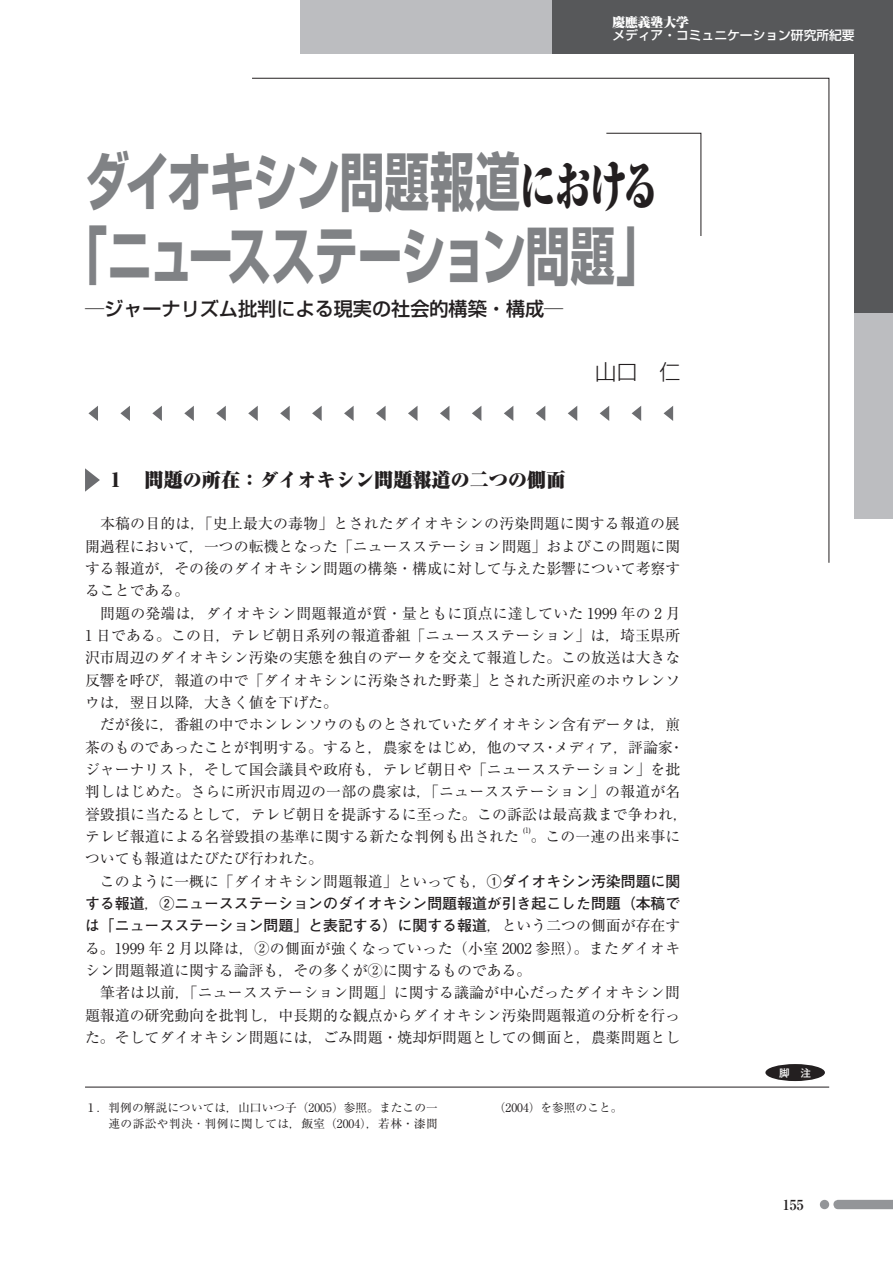
<style>
.page{position:relative;width:893px;height:1263px;background:#fff}
.page>*{position:absolute;margin:0;border:0;box-sizing:border-box;transform-origin:0 0}
.t1{font:700 63.75px "Shin Go Pr 6";letter-spacing:-.04em;color:#808285;scale:.7 1}
.t2{font:300 21.3px "Shin Go Pr 6";color:#231f20}
.サブタイトル{font:500 19.2px "Shin Go Pr 6";color:#231f20}
.見出し_飾り付き{font:900 19.2px "Ryumin Pr 6";color:#231f20}
.ノーマル{font:14.85px/22.4px "Ryumin Pr 6";color:#231f20;text-align:justify}
.t3{font:700 13.8px "Ryumin Pr 6";color:#231f20}
.t4{font:500 12.75px "Shin Go Pr 6";color:#fff}
.t5{font:900 12.75px "Ryumin Pr 6";color:#fff}
.脚注{font:11.7px/15.9px "Ryumin Pr 6";letter-spacing:.01em;color:#231f20;text-align:right}
.t6{font:700 10.65px "Futo Go B101 Pr 5";color:#fff}
.ノーマル-2{font:7.5px "Ryumin Pr 6";color:#231f20}
.s1{font-family:"Ryumin Pr 6";font-weight:900;font-size:53.1px;color:#231f20}
.s2{font-family:"Futo Go B101 Pro";font-weight:700}
</style>
<div class="page">
<div style="left:855px;top:196px;width:38px;height:323px;background:#bcbdc0"></div>
<div style="left:300px;top:0;width:353px;height:53px;background:#bcbdc0"></div>
<div style="left:855px;top:0;width:38px;height:313px;background:#57585a"></div>
<div style="left:553px;top:0;width:340px;height:53px;background:#57585a"></div>
<svg style="left:252px;top:78px;width:577px;height:485px"></svg>
<svg style="left:606px;top:133px;width:95px;height:104px"></svg>
<svg style="left:833px;top:1200px;width:60px;height:9px"></svg>
<div style="left:820px;top:1200px;width:9px;height:9px;background:#939598;border-radius:50%"></div>
<svg style="left:85px;top:468px;width:15px;height:24px"></svg>
<hr style="left:85px;top:1087px;width:744px;height:1px;background:#231f20">
<div style="left:765px;top:1064px;width:60px;height:17px;background:#231f20;border-radius:50%"></div>
<svg style="left:664px;top:406px;width:9px;height:15px"></svg>
<svg style="left:408px;top:406px;width:9px;height:15px"></svg>
<svg style="left:536px;top:406px;width:9px;height:15px"></svg>
<svg style="left:280px;top:406px;width:10px;height:15px"></svg>
<svg style="left:600px;top:406px;width:9px;height:15px"></svg>
<svg style="left:344px;top:406px;width:10px;height:15px"></svg>
<svg style="left:472px;top:406px;width:9px;height:15px"></svg>
<svg style="left:216px;top:406px;width:10px;height:15px"></svg>
<svg style="left:120px;top:406px;width:10px;height:15px"></svg>
<svg style="left:632px;top:406px;width:9px;height:15px"></svg>
<svg style="left:376px;top:406px;width:10px;height:15px"></svg>
<svg style="left:504px;top:406px;width:9px;height:15px"></svg>
<svg style="left:248px;top:406px;width:10px;height:15px"></svg>
<svg style="left:152px;top:406px;width:10px;height:15px"></svg>
<svg style="left:568px;top:406px;width:9px;height:15px"></svg>
<svg style="left:312px;top:406px;width:10px;height:15px"></svg>
<svg style="left:440px;top:406px;width:9px;height:15px"></svg>
<svg style="left:184px;top:406px;width:10px;height:15px"></svg>
<svg style="left:88px;top:406px;width:10px;height:15px"></svg>
<p class="t5" style="left:612px;top:12px;width:78px">慶應義塾大学</p>
<p class="t4" style="left:612px;top:25px;width:244px">メディア・コミュニケーション研究所紀要</p>
<p class="t1" style="left:85px;top:131px;width:822px">ダイオキシン問題報道<span class="s1">における</span></p>
<p class="t1" style="left:63px;top:206px;width:856px">「ニュースステーション問題」</p>
<p class="サブタイトル" style="left:85px;top:292px;width:480px">─ジャーナリズム批判による現実の社会的構築・構成─</p>
<p class="t2" style="left:595px;top:355px;width:87px">山口　仁</p>
<p class="見出し_飾り付き" style="left:106px;top:465px;width:461px">１　問題の所在：ダイオキシン問題報道の二つの側面</p>
<p class="ノーマル" style="left:85px;top:512px;width:597px">　本稿の目的は，「史上最大の毒物」とされたダイオキシンの汚染問題に関する報道の展開過程において，一つの転機となった「ニュースステーション問題」およびこの問題に関する報道が，その後のダイオキシン問題の構築・構成に対して与えた影響について考察することである。</p>
<p class="ノーマル" style="left:85px;top:601px;width:597px">　問題の発端は，ダイオキシン問題報道が質・量ともに頂点に達していた 1999 年の 2 月1 日である。この日，テレビ朝日系列の報道番組「ニュースステーション」は，埼玉県所沢市周辺のダイオキシン汚染の実態を独自のデータを交えて報道した。この放送は大きな反響を呼び，報道の中で「ダイオキシンに汚染された野菜」とされた所沢産のホウレンソウは，翌日以降，大きく値を下げた。</p>
<p class="ノーマル" style="left:85px;top:713px;width:604px;text-align:left">　だが後に，番組の中でホンレンソウのものとされていたダイオキシン含有データは，煎茶のものであったことが判明する。すると，農家をはじめ，他のマス・メディア，評論家・ジャーナリスト，そして国会議員や政府も，テレビ朝日や「ニュースステーション」を批判しはじめた。さらに所沢市周辺の一部の農家は，「ニュースステーション」の報道が名誉毀損に当たるとして，テレビ朝日を提訴するに至った。この訴訟は最高裁まで争われ，テレビ報道による名誉毀損の基準に関する新たな判例も出された</p>
<p class="ノーマル-2" style="left:523px;top:824px;width:9px">(1)</p>
<p class="ノーマル" style="left:531px;top:824px;width:151px">。この一連の出来事に</p>
<p class="ノーマル" style="left:85px;top:847px;width:240px">ついても報道はたびたび行われた。</p>
<p class="ノーマル" style="left:85px;top:869px;width:597px">　このように一概に「ダイオキシン問題報道」といっても，<span class="s2">①ダイオキシン汚染問題に関する報道</span>，<span class="s2">②ニュースステーションのダイオキシン問題報道が引き起こした問題（本稿では「ニュースステーション問題」と表記する）に関する報道</span>，という二つの側面が存在する。1999 年 2 月以降は，②の側面が強くなっていった（小室 2002 参照）。またダイオキシン問題報道に関する論評も，その多くが②に関するものである。</p>
<p class="ノーマル" style="left:85px;top:981px;width:597px">　筆者は以前，「ニュースステーション問題」に関する議論が中心だったダイオキシン問題報道の研究動向を批判し，中長期的な観点からダイオキシン汚染問題報道の分析を行った。そしてダイオキシン問題には，ごみ問題・焼却炉問題としての側面と，農薬問題とし</p>
<p class="脚注" style="left:85px;top:1099px;width:354px">１．判例の解説については，山口いつ子（2005）参照。またこの一連の訴訟や判決･判例に関しては，飯室（2004），若林・漆間</p>
<p class="脚注" style="left:494px;top:1099px;width:130px">（2004）を参照のこと。</p>
<p class="t6" style="left:779px;top:1064px;width:33px">脚　注</p>
<p class="t3" style="left:783px;top:1194px;width:22px">155</p>
</div>
